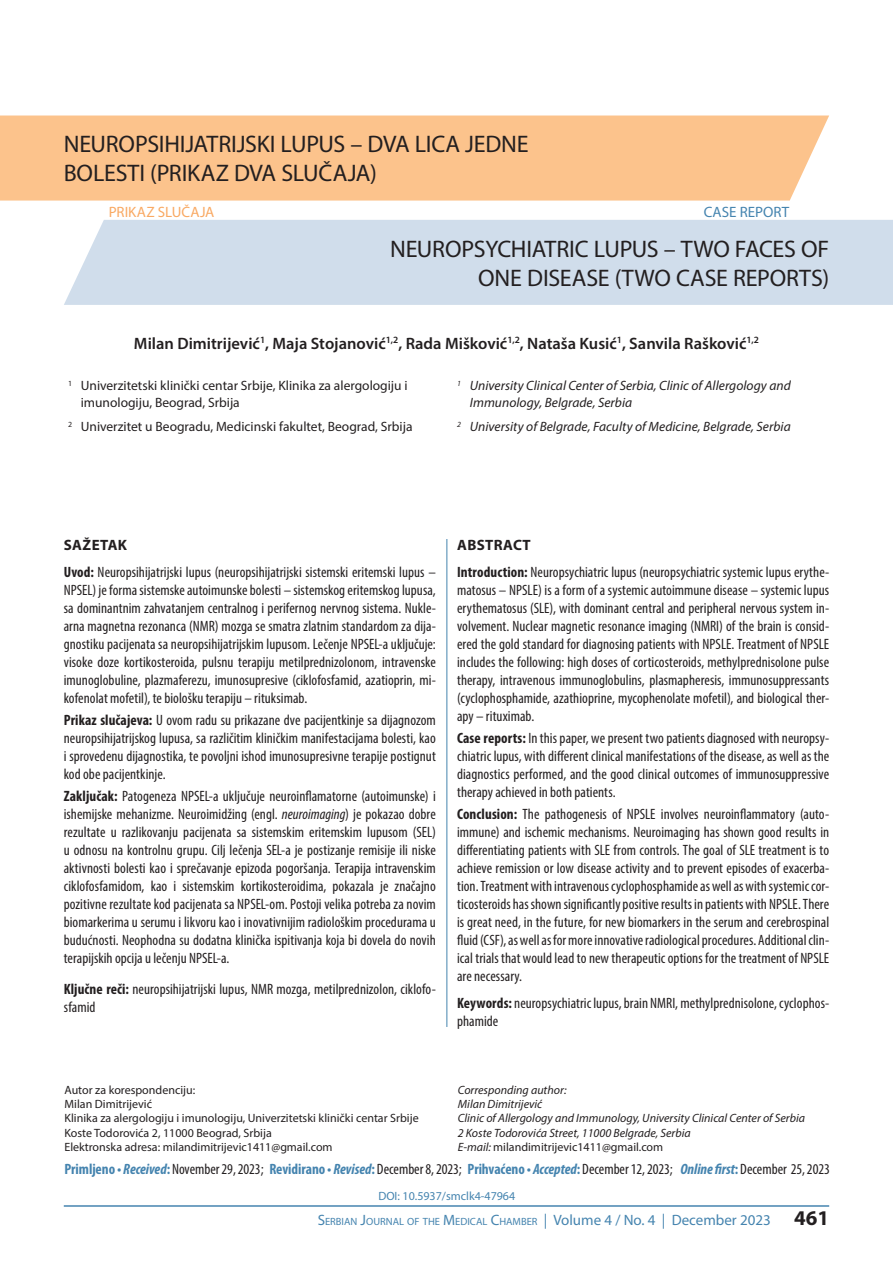
<style>
.page{position:relative;width:893px;height:1263px;background:#fff}
.page>*{position:absolute;margin:0;border:0;box-sizing:border-box;transform-origin:0 0}
.t1{font:24px/28.8px "Myriad Pro";letter-spacing:-.01em;color:#231f20}
.t2{font:600 16.5px "Myriad Pro";color:#231f20}
.t3{font:condensed 15px/18px "Myriad Pro";letter-spacing:.005em;color:#231f20;text-align:justify}
.t4{font:15px "Myriad Pro";letter-spacing:-.01em;color:#f9a963}
.t5{font:15px "Myriad Pro";color:#4584af}
.t6{font:13.5px/16.2px "Myriad Pro";color:#231f20}
.t7{font:italic 13.5px/16.2px "Myriad Pro";letter-spacing:.005em;color:#231f20}
.t8{font:12px/14.4px "Myriad Pro";color:#231f20}
.t9{font:italic 12px/14.4px "Myriad Pro";color:#231f20}
.t10{font:12px "Myriad Pro";color:#4584af}
.t11{font:10.5px "Myriad Pro";color:#4584af}
.s1{font-weight:700;font-stretch:normal}
.s2{font-weight:700}
.s3{font-style:italic}
.s4{font-style:normal}
.s5{font-weight:700;color:#4584af}
.s6{font-weight:700;font-style:italic;color:#4584af}
.s7{font-size:15px}
.s8{font-weight:700;font-size:21px;color:#231f20}
</style>
<div class="page">
<hr style="left:64px;top:1205px;width:765px;height:2px;background:#4584af">
<div style="left:0;top:116px;width:829px;height:85px;background:#fcc38c"></div>
<div style="left:64px;top:220px;width:829px;height:85px;background:#d0ddeb"></div>
<hr style="left:447px;top:539px;width:1px;height:488px;background:#4584af">
<h1 class="t1" style="left:64px;top:129px;width:466px">NEUROPSIHIJATRIJSKI LUPUS – DVA LICA JEDNE<br>BOLESTI (PRIKAZ DVA SLUČAJA)</h1>
<p class="t4" style="left:109px;top:203px;width:106px">PRI KAZ SLU ČAJA</p>
<p class="t5" style="left:704px;top:203px;width:69px">CASEREPORT</p>
<h1 class="t1" style="left:390px;top:234px;width:440px;text-align:right">NEUROPSYCHIATRIC LUPUS – TWO FACES OF<br>ONE DISEASE (TWO CASE REPORTS)</h1>
<p class="t2" style="left:134px;top:333px;width:627px">Milan Dimitrijević<sup>1</sup>, Maja Stojanović<sup>1,2</sup>, Rada Mišković<sup>1,2</sup>, Nataša Kusić<sup>1</sup>, Sanvila Rašković<sup>1,2</sup></p>
<p class="t6" style="left:81px;top:378px;width:328px;text-indent:-13px"><sup>1</sup> Univerzitetski klinički centar Srbije, Klinika za alergologiju i imunologiju, Beograd, Srbija</p>
<p class="t6" style="left:68px;top:418px;width:346px"><sup>2</sup> Univerzitet u Beogradu, Medicinski fakultet, Beograd, Srbija</p>
<p class="t7" style="left:470px;top:378px;width:322px;text-indent:-13px"><sup>1</sup> University Clinical Center of Serbia, Clinic of Allergology and<br>Immunology, Belgrade, Serbia</p>
<p class="t7" style="left:457px;top:418px;width:335px"><sup>2</sup> University of Belgrade, Faculty of Medicine, Belgrade, Serbia</p>
<p class="t3" style="left:64px;top:532px;width:374px;line-height:26.5px"><span class="s1">SAŽETAK<br></span><span class="s2">Uvod:</span> Neuropsihijatrijski lupus (neuropsihijatrijski sistemski eritemski lupus –</p>
<p class="t3" style="left:64px;top:581px;width:374px">NPSEL) je forma sistemske autoimunske bolesti – sistemskog eritemskog lupusa, sa dominantnim zahvatanjem centralnog i perifernog nervnog sistema. Nukle&shy;arna magnetna rezonanca (NMR) mozga se smatra zlatnim standardom za dija&shy;gnostiku pacijenata sa neuropsihijatrijskim lupusom. Lečenje NPSEL-a uključuje: visoke doze kortikosteroida, pulsnu terapiju metilprednizolonom, intravenske imunoglobuline, plazmaferezu, imunosupresive (ciklofosfamid, azatioprin, mi&shy;kofenolat mofetil), te biološku terapiju – rituksimab.</p>
<p class="t3" style="left:64px;top:711px;width:374px"><span class="s2">Prikaz slučajeva:</span> U ovom radu su prikazane dve pacijentkinje sa dijagnozom neuropsihijatrijskog lupusa, sa različitim kliničkim manifestacijama bolesti, kao i sprovedenu dijagnostika, te povoljni ishod imunosupresivne terapije postignut kod obe pacijentkinje.</p>
<p class="t3" style="left:64px;top:787px;width:374px"><span class="s2">Zaključak:</span> Patogeneza NPSEL-a uključuje neuroinflamatorne (autoimunske) i ishemijske mehanizme. Neuroimidžing (engl. <span class="s3">neuroimaging</span>) je pokazao dobre rezultate u razlikovanju pacijenata sa sistemskim eritemskim lupusom (SEL) u odnosu na kontrolnu grupu. Cilj lečenja SEL-a je postizanje remisije ili niske aktivnosti bolesti kao i sprečavanje epizoda pogoršanja. Terapija intravenskim ciklofosfamidom, kao i sistemskim kortikosteroidima, pokazala je značajno pozitivne rezultate kod pacijenata sa NPSEL-om. Postoji velika potreba za novim biomarkerima u serumu i likvoru kao i inovativnijim radiološkim procedurama u budućnosti. Neophodna su dodatna klinička ispitivanja koja bi dovela do novih terapijskih opcija u lečenju NPSEL-a.</p>
<p class="t3" style="left:64px;top:980px;width:374px"><span class="s2">Ključne reči:</span> neuropsihijatrijski lupus, NMR mozga, metilprednizolon, ciklofo&shy;sfamid</p>
<p class="t3" style="left:457px;top:532px;width:374px;line-height:26.5px"><span class="s1">ABSTRACT<br></span><span class="s2">Introduction:</span> Neuropsychiatric lupus (neuropsychiatric systemic lupus erythe-</p>
<p class="t3" style="left:457px;top:581px;width:374px">matosus – NPSLE) is a form of a systemic autoimmune disease – systemic lupus erythematosus (SLE), with dominant central and peripheral nervous system in&shy;volvement. Nuclear magnetic resonance imaging (NMRI) of the brain is consid&shy;ered the gold standard for diagnosing patients with NPSLE. Treatment of NPSLE includes the following: high doses of corticosteroids, methylprednisolone pulse therapy, intravenous immunoglobulins, plasmapheresis, immunosuppressants (cyclophosphamide, azathioprine, mycophenolate mofetil), and biological ther&shy;apy – rituximab.</p>
<p class="t3" style="left:457px;top:729px;width:374px"><span class="s2">Case reports:</span> In this paper, we present two patients diagnosed with neuropsy&shy;chiatric lupus, with different clinical manifestations of the disease, as well as the diagnostics performed, and the good clinical outcomes of immunosuppressive therapy achieved in both patients.</p>
<p class="t3" style="left:457px;top:805px;width:374px"><span class="s2">Conclusion:</span> The pathogenesis of NPSLE involves neuroinflammatory (auto&shy;immune) and ischemic mechanisms. Neuroimaging has shown good results in differentiating patients with SLE from controls. The goal of SLE treatment is to achieve remission or low disease activity and to prevent episodes of exacerba&shy;tion. Treatment with intravenous cyclophosphamide as well as with systemic cor&shy;ticosteroids has shown significantly positive results in patients with NPSLE. There is great need, in the future, for new biomarkers in the serum and cerebrospinal fluid (CSF), as well as for more innovative radiological procedures. Additional clin&shy;ical trials that would lead to new therapeutic options for the treatment of NPSLE are necessary.</p>
<p class="t3" style="left:457px;top:994px;width:374px"><span class="s2">Keywords:</span> neuropsychiatric lupus, brain NMRI, methylprednisolone, cyclophos&shy;phamide</p>
<p class="t8" style="left:64px;top:1082px;width:356px">Autor za korespondenciju:<br>Milan Dimitrijević<br>Klinika za alergologiju i imunologiju, Univerzitetski klinički centar Srbije Koste Todorovića 2, 11000 Beograd, Srbija<br>Elektronska adresa: milandimitrijevic1411@gmail.com</p>
<p class="t9" style="left:458px;top:1082px;width:349px">Corresponding author:<br>Milan Dimitrijević<br>Clinic of Allergology and Immunology, University Clinical Center of Serbia 2 Koste Todorovića Street, 11000 Belgrade, Serbia<br>E-mail: <span class="s4">milandimitrijevic1411@gmail.com</span></p>
<p class="t3" style="left:64px;top:1159px;width:767px"><span class="s5">Primljeno •</span> <span class="s6">Received</span><span class="s5">:</span> November 29, 2023; <span class="s5">Revidirano •</span> <span class="s6">Revised</span><span class="s5">:</span> December 8, 2023; <span class="s5">Prihvaćeno •</span> <span class="s6">Accepted</span><span class="s5">:</span> December 12, 2023; <span class="s6">Online first</span><span class="s5">:</span> December 25, 2023</p>
<p class="t10" style="left:378px;top:1188px;width:138px">DOI: 10.5937/smclk4-47964</p>
<p class="t11" style="left:318px;top:1215px;width:513px"><span class="s7">S</span>ERBIAN <span class="s7">J</span>OURNAL OF THE <span class="s7">M</span>EDICAL <span class="s7">C</span>HAMBER <span class="s7">| Volume 4 / No. 4 | December 2023</span> <span class="s8">461</span></p>
</div>
